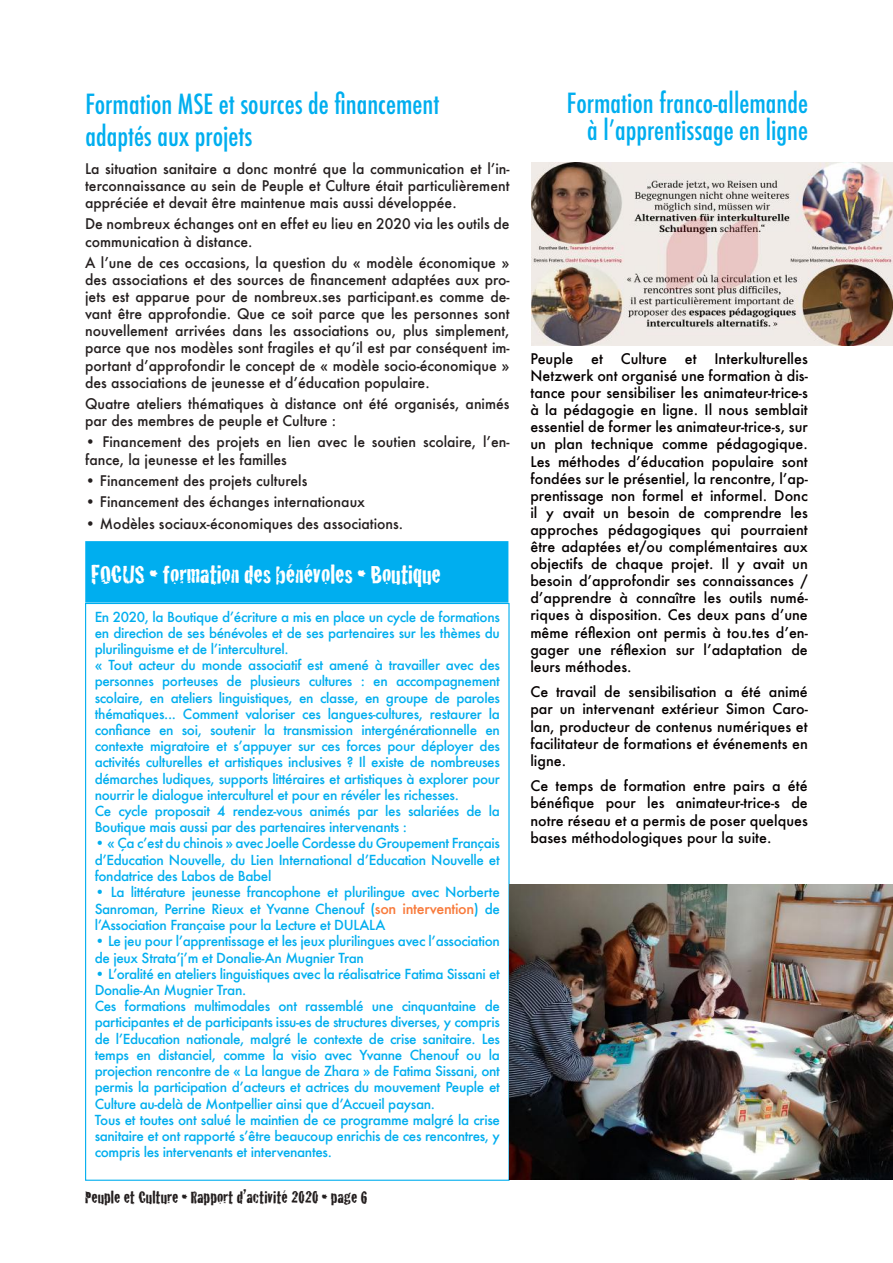
<style>
.page{position:relative;width:893px;height:1263px;background:#fff}
.page>*{position:absolute;margin:0;border:0;box-sizing:border-box;transform-origin:0 0}
.t1{font:500 condensed 27px/32.4px "Futura";color:#00aeef}
.t2{font:27px "Cracked";letter-spacing:-.005em;color:#fff}
.t3{font:18px "Cracked";color:#241f1f}
.t4{font:500 14.25px/17.1px "Futura";color:#241f1f}
.t5{font:500 14.25px/17.1px "Futura";color:#050000;text-align:justify}
.t6{font:500 13.5px/16.2px "Futura";letter-spacing:-.025em;color:#00aeef}
.s1{font-size:14.25px;color:#f87a3b}
</style>
<div class="page">
<div style="left:86px;top:542px;width:422px;height:60px;background:#00aeef"></div>
<div style="left:85px;top:541px;width:423px;height:62px;border:2px solid #00aeef"></div>
<img style="left:531px;top:162px;width:362px;height:183px">
<img style="left:510px;top:884px;width:383px;height:296px">
<h1 class="t1" style="left:85px;top:88px;width:355px">Formation MSE et sources de financement adaptés aux projets</h1>
<p class="t4" style="left:85px;top:160px;width:426px;text-align:justify">La situation sanitaire a donc montré que la communication et l’in&shy;terconnaissance au sein de Peuple et Culture était particulièrement appréciée et devait être maintenue mais aussi développée.</p>
<p class="t4" style="left:85px;top:215px;width:426px">De nombreux échanges ont en effet eu lieu en 2020 via les outils de communication à distance.</p>
<p class="t4" style="left:85px;top:254px;width:426px;text-align:justify">A l’une de ces occasions, la question du « modèle économique » des associations et des sources de financement adaptées aux pro&shy;jets est apparue pour de nombreux.ses participant.es comme de&shy;vant être approfondie. Que ce soit parce que les personnes sont nouvellement arrivées dans les associations ou, plus simplement, parce que nos modèles sont fragiles et qu’il est par conséquent im&shy;portant d’approfondir le concept de « modèle socio-économique » des associations de jeunesse et d’éducation populaire.</p>
<p class="t4" style="left:85px;top:395px;width:426px">Quatre ateliers thématiques à distance ont été organisés, animés par des membres de peuple et Culture :</p>
<p class="t4" style="left:85px;top:433px;width:426px">• Financement des projets en lien avec le soutien scolaire, l’en&shy;fance, la jeunesse et les familles</p>
<p class="t4" style="left:85px;top:472px;width:224px">• Financement des projets culturels</p>
<p class="t4" style="left:85px;top:493px;width:282px">• Financement des échanges internationaux</p>
<p class="t4" style="left:85px;top:515px;width:320px">• Modèles sociaux-économiques des associations.</p>
<h1 class="t2" style="left:91px;top:553px;width:351px">FOCUS • formation des bénévoles • Boutique</h1>
<p class="t6" style="left:95px;top:608px;width:407px">En 2020, la Boutique d’écriture a mis en place un cycle de formations en direction de ses bénévoles et de ses partenaires sur les thèmes du plurilinguisme et de l’interculturel.<br>« Tout acteur du monde associatif est amené à travailler avec des personnes porteuses de plusieurs cultures : en accompagnement scolaire, en ateliers linguistiques, en classe, en groupe de paroles thématiques... Comment valoriser ces langues-cultures, restaurer la confiance en soi, soutenir la transmission intergénérationnelle en contexte migratoire et s’appuyer sur ces forces pour déployer des activités culturelles et artistiques inclusives ? Il existe de nombreuses démarches ludiques, supports littéraires et artistiques à explorer pour nourrir le dialogue interculturel et pour en révéler les richesses.<br>Ce cycle proposait 4 rendez-vous animés par les salariées de la Boutique mais aussi par des partenaires intervenants :</p>
<p class="t6" style="left:95px;top:835px;width:407px;text-align:justify">• « Ça c’est du chinois » avec Joelle Cordesse du Groupement Français d’Education Nouvelle, du Lien International d’Education Nouvelle et fondatrice des Labos de Babel</p>
<p class="t6" style="left:95px;top:883px;width:407px;line-height:16.6px;text-align:justify">• La littérature jeunesse francophone et plurilingue avec Norberte Sanroman, Perrine Rieux et Yvanne Chenouf (<span class="s1">son intervention</span>) de l’Association Française pour la Lecture et DULALA</p>
<p class="t6" style="left:95px;top:933px;width:407px">• Le jeu pour l’apprentissage et les jeux plurilingues avec l’association de jeux Strata’j’m et Donalie-An Mugnier Tran</p>
<p class="t6" style="left:95px;top:965px;width:407px">• L’oralité en ateliers linguistiques avec la réalisatrice Fatima Sissani et Donalie-An Mugnier Tran.<br>Ces formations multimodales ont rassemblé une cinquantaine de participantes et de participants issu-es de structures diverses, y compris de l’Education nationale, malgré le contexte de crise sanitaire. Les temps en distanciel, comme la visio avec Yvanne Chenouf ou la projection rencontre de « La langue de Zhara » de Fatima Sissani, ont permis la participation d’acteurs et actrices du mouvement Peuple et Culture au-delà de Montpellier ainsi que d’Accueil paysan.<br>Tous et toutes ont salué le maintien de ce programme malgré la crise sanitaire et ont rapporté s’être beaucoup enrichis de ces rencontres, y compris les intervenants et intervenantes.</p>
<h2 class="t3" style="left:85px;top:1183px;width:284px">Peuple et Culture • Rapport d’activité 2020 • page 6</h2>
<h1 class="t1" style="left:567px;top:89px;width:243px;line-height:27px;text-align:right">Formation franco-allemande à l’apprentissage en ligne</h1>
<p class="t5" style="left:530px;top:350px;width:279px">Peuple et Culture et Interkulturelles Netzwerk ont organisé une formation à dis&shy;tance pour sensibiliser les animateur-trice-s à la pédagogie en ligne. Il nous semblait essentiel de former les animateur-trice-s, sur un plan technique comme pédagogique.<br>Les méthodes d’éducation populaire sont fondées sur le présentiel, la rencontre, l’ap&shy;prentissage non formel et informel. Donc il y avait un besoin de comprendre les approches pédagogiques qui pourraient être adaptées et/ou complémentaires aux objectifs de chaque projet. Il y avait un besoin d’approfondir ses connaissances / d’apprendre à connaître les outils numé&shy;riques à disposition. Ces deux pans d’une même réflexion ont permis à tou.tes d’en&shy;gager une réflexion sur l’adaptation de leurs méthodes.</p>
<p class="t5" style="left:530px;top:683px;width:279px">Ce travail de sensibilisation a été animé par un intervenant extérieur Simon Caro&shy;lan, producteur de contenus numériques et facilitateur de formations et événements en ligne.</p>
<p class="t5" style="left:530px;top:777px;width:279px">Ce temps de formation entre pairs a été bénéfique pour les animateur-trice-s de notre réseau et a permis de poser quelques bases méthodologiques pour la suite.</p>
</div>
